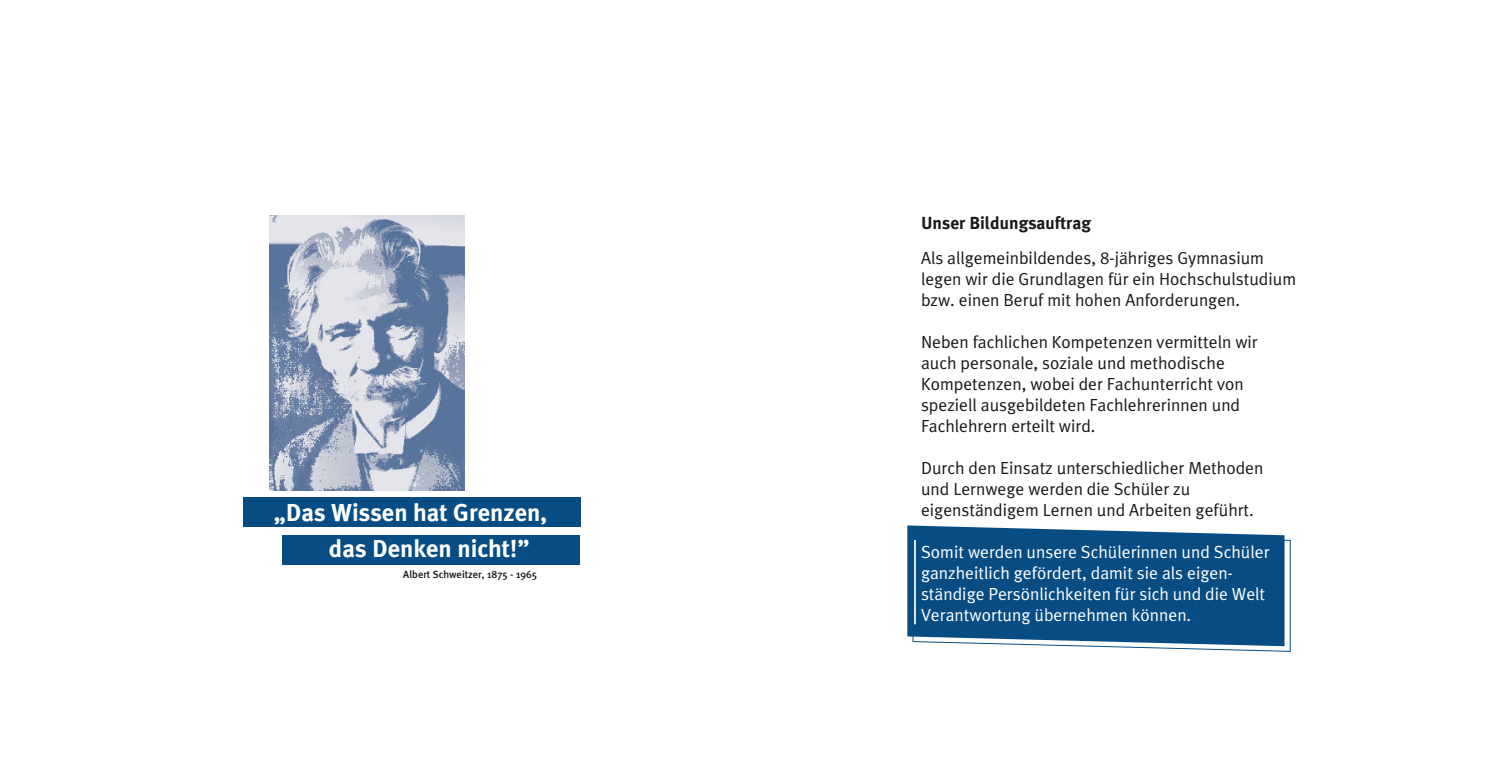
<style>
.page{position:relative;width:1499px;height:764px;background:#fff}
.page>*{position:absolute;margin:0;border:0;box-sizing:border-box;transform-origin:0 0}
.t1{font:700 24.5px/36.8px "Meta Plus";color:#fff}
.t2{font:17.5px/21px "Meta Plus Normal";color:#1b171a}
.t3{font:17.5px/21px "Meta Plus Normal";color:#fff}
.t4{font:700 17.5px "Meta Plus";color:#1b171a}
.t5{font:500 10.5px "Meta Plus";color:#1b171a}
</style>
<div class="page">
<svg style="left:1066px;top:535px;width:224px;height:117px"></svg>
<svg style="left:907px;top:525px;width:377px;height:121px;background:#1b5b8e"></svg>
<hr style="left:914px;top:540px;width:1px;height:84px;background:#fff">
<img style="left:269px;top:216px;width:196px;height:274px">
<div style="left:243px;top:497px;width:337px;height:30px;background:#074d84"></div>
<div style="left:282px;top:535px;width:298px;height:29px;background:#074d84"></div>
<h1 class="t1" style="left:329px;top:495px;width:220px;text-indent:-55px">„Das Wissen hat Grenzen, das Denken nicht!”</h1>
<p class="t5" style="left:403px;top:570px;width:135px">Albert Schweitzer, 1875 - 1965</p>
<p class="t4" style="left:920px;top:215px;width:171px">Unser Bildungsauftrag</p>
<p class="t2" style="left:920px;top:248px;width:376px">Als allgemeinbildendes, 8-jähriges Gymnasium legen wir die Grundlagen für ein Hochschulstudium bzw. einen Beruf mit hohen Anforderungen.</p>
<p class="t2" style="left:920px;top:332px;width:338px">Neben fachlichen Kompetenzen vermitteln wir auch personale, soziale und methodische Kompetenzen, wobei der Fachunterricht von speziell ausgebildeten Fachlehrerinnen und Fachlehrern erteilt wird.</p>
<p class="t2" style="left:920px;top:458px;width:344px">Durch den Einsatz unterschiedlicher Methoden und Lernwege werden die Schüler zu eigenständigem Lernen und Arbeiten geführt.</p>
<p class="t3" style="left:920px;top:542px;width:350px">Somit werden unsere Schülerinnen und Schüler ganzheitlich gefördert, damit sie als eigen&shy;ständige Persönlichkeiten für sich und die Welt Verantwortung übernehmen können.</p>
</div>
